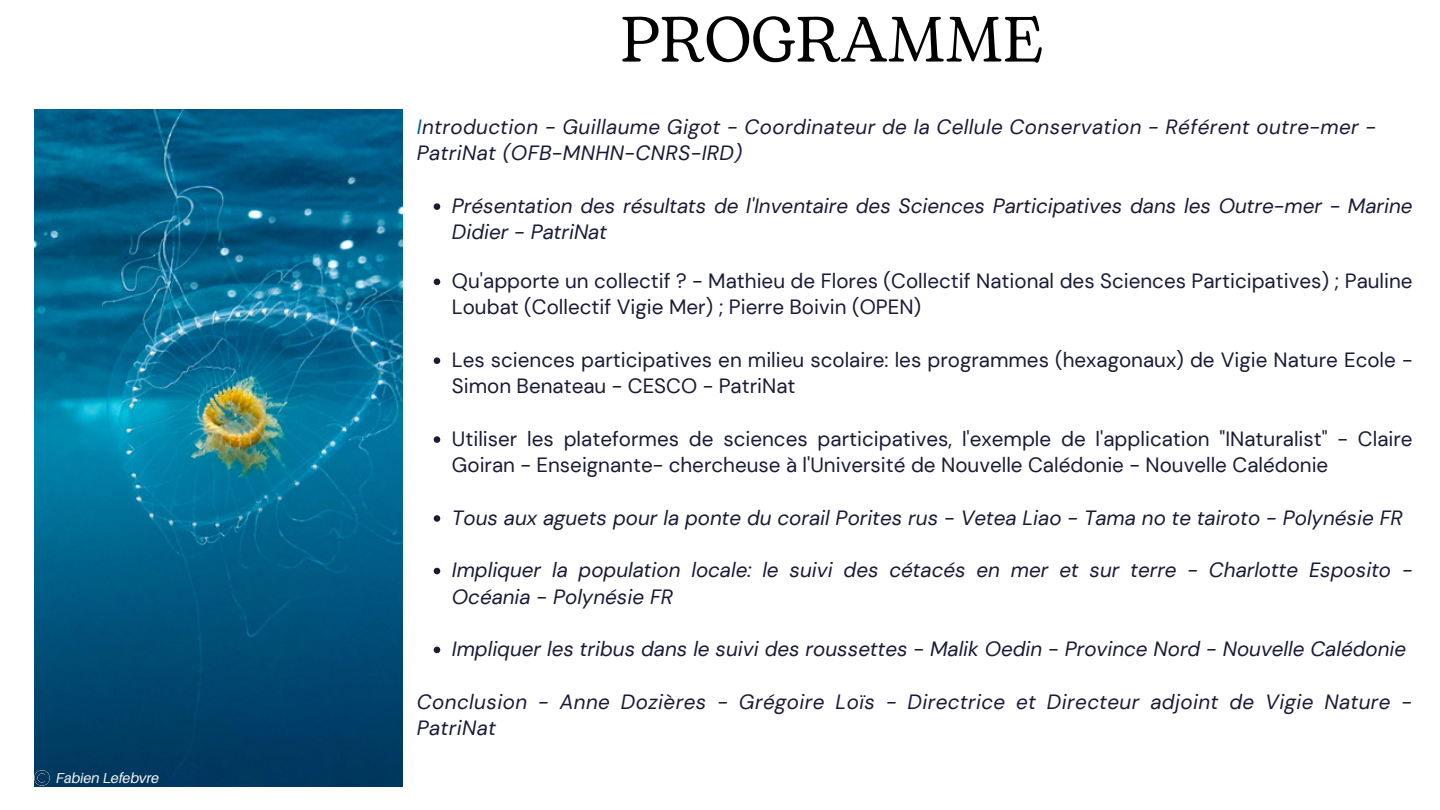
<style>
.page{position:relative;width:1440px;height:810px;background:#fff}
.page>*{position:absolute;margin:0;border:0;box-sizing:border-box;transform-origin:0 0}
.t1{font:63.7px "Bogart";color:#000}
.t2{font:20.6px/26.3px "DM Sans";color:#191b37}
.t3{font:italic 20.6px/26.3px "DM Sans";color:#191b37}
.t4{font:italic 20.6px/26.3px "DM Sans";letter-spacing:.02em;color:#191b37}
.t5{font:italic 14.4px "Aileron";color:#f8f8f8}
.s1{color:#02618b}
</style>
<div class="page">
<img style="left:35px;top:110px;width:367px;height:677px">
<img style="left:35px;top:770px;width:15px;height:15px">
<svg style="left:434px;top:203px;width:6px;height:7px"></svg>
<svg style="left:434px;top:279px;width:6px;height:6px"></svg>
<svg style="left:434px;top:357px;width:6px;height:7px"></svg>
<svg style="left:434px;top:436px;width:6px;height:7px"></svg>
<svg style="left:434px;top:515px;width:6px;height:7px"></svg>
<svg style="left:434px;top:568px;width:6px;height:6px"></svg>
<svg style="left:434px;top:647px;width:6px;height:6px"></svg>
<p class="t5" style="left:56px;top:769px;width:104px">Fabien Lefebvre</p>
<p class="t1" style="left:620px;top:-6px;width:425px">PROGRAMME</p>
<p class="t4" style="left:417px;top:114px;width:961px"><span class="s1">I</span>ntroduction - Guillaume Gigot - Coordinateur de la Cellule Conservation - Référent outre-mer -</p>
<p class="t4" style="left:417px;top:140px;width:327px">PatriNat (OFB-MNHN-CNRS-IRD)</p>
<p class="t3" style="left:452px;top:193px;width:962px">Présentation des résultats de l'Inventaire des Sciences Participatives dans les Outre-mer - Marine<br>Didier - PatriNat</p>
<p class="t2" style="left:452px;top:268px;width:962px">Qu'apporte un collectif ? - Mathieu de Flores (Collectif National des Sciences Participatives) ; Pauline<br>Loubat (Collectif Vigie Mer) ; Pierre Boivin (OPEN)</p>
<p class="t2" style="left:452px;top:347px;width:962px">Les sciences participatives en milieu scolaire: les programmes (hexagonaux) de Vigie Nature Ecole -<br>Simon Benateau - CESCO - PatriNat</p>
<p class="t2" style="left:452px;top:426px;width:962px">Utiliser les plateformes de sciences participatives, l'exemple de l'application "INaturalist" - Claire<br>Goiran - Enseignante- chercheuse à l'Université de Nouvelle Calédonie - Nouvelle Calédonie</p>
<p class="t3" style="left:452px;top:505px;width:952px">Tous aux aguets pour la ponte du corail Porites rus - Vetea Liao - Tama no te tairoto - Polynésie FR</p>
<p class="t3" style="left:452px;top:557px;width:962px">Impliquer la population locale: le suivi des cétacés en mer et sur terre - Charlotte Esposito -<br>Océania - Polynésie FR</p>
<p class="t3" style="left:452px;top:636px;width:956px">Impliquer les tribus dans le suivi des roussettes - Malik Oedin - Province Nord - Nouvelle Calédonie</p>
<p class="t4" style="left:417px;top:689px;width:997px">Conclusion - Anne Dozières - Grégoire Loïs - Directrice et Directeur adjoint de Vigie Nature -<br>PatriNat</p>
</div>
